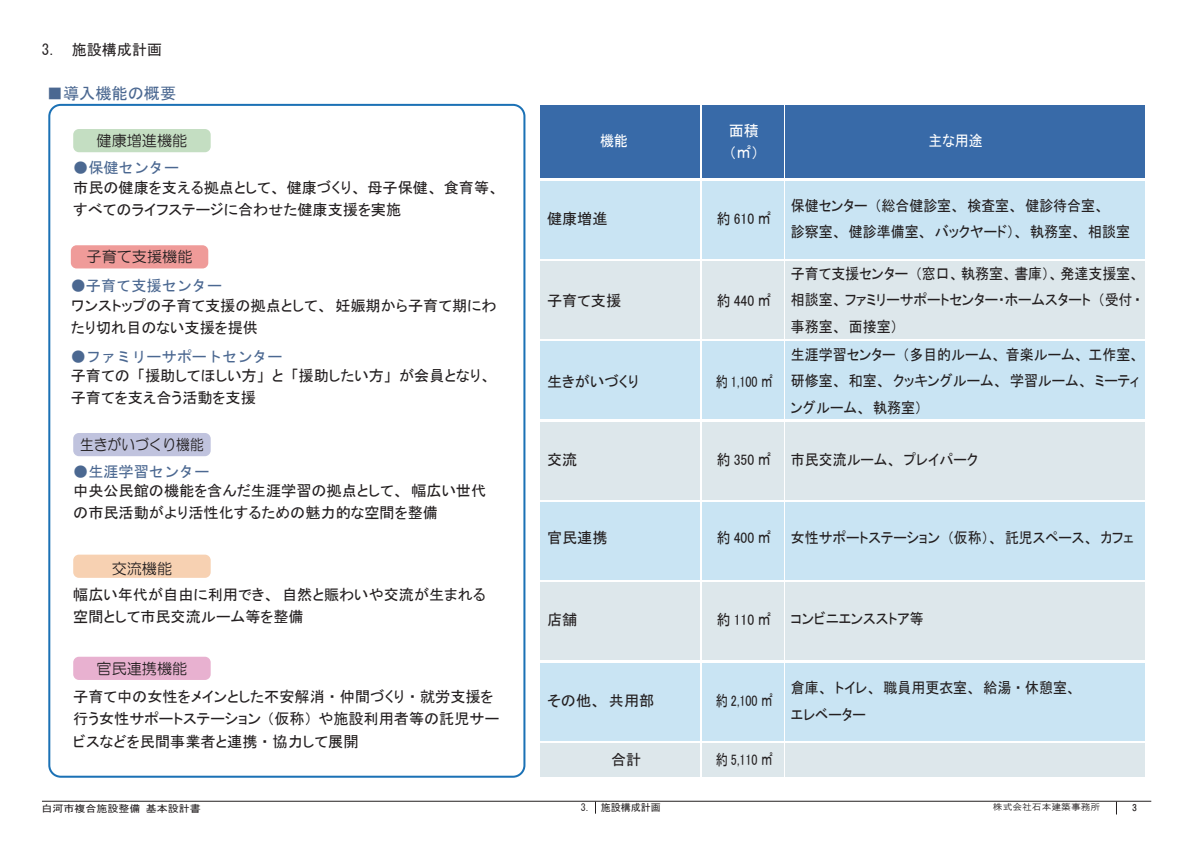
<style>
.page{position:relative;width:1191px;height:842px;background:#fff}
.page>*{position:absolute;margin:0;border:0;box-sizing:border-box;transform-origin:0 0}
.t1{font:16.1px "MS P Gothic";color:#4b6891}
.t2{font:15.1px/22.2px "MS P Gothic";color:#231f20}
.t3{font:15.1px/26.5px "MS P Gothic";color:#231f20;scale:.92 1}
.t4{font:15.1px "MS Gothic";color:#4b6891}
.t5{font:15.1px "MS P Gothic";color:#231f20;scale:.9 1}
.t6{font:15.1px "HG Maru Gothic MPRO";color:#231f20}
.t7{font:15.1px "MS P Gothic";color:#231f20;scale:.8 1}
.t8{font:15.1px "HG Maru Gothic MPRO";color:#231f20;scale:.91 1}
.t9{font:15.1px "MS P Gothic";color:#fff;scale:.92 1}
.t10{font:15.1px/22.2px "MS P Gothic";color:#fff}
.t11{font:15px "MS Gothic";color:#231f20}
.t12{font:10px "MS Gothic";color:#231f20}
.t13{font:9.9px "MS Gothic";color:#231f20;scale:1.11 1}
.t14{font:9px "HGP Gothic E";color:#231f20}
.t15{font:8.8px "HG Gothic M";color:#231f20;scale:1.11 1}
</style>
<div class="page">
<hr style="left:42px;top:801px;width:1109px;height:1px;background:#231f20">
<svg style="left:1116px;top:801px;width:1px;height:13px"></svg>
<svg style="left:595px;top:801px;width:1px;height:13px"></svg>
<div style="left:73px;top:129px;width:138px;height:23px;background:#c4dec2;border-radius:6px"></div>
<div style="left:71px;top:245px;width:137px;height:23px;background:#ef9b99;border-radius:6px"></div>
<div style="left:73px;top:433px;width:138px;height:23px;background:#c0c3de;border-radius:6px"></div>
<div style="left:73px;top:555px;width:138px;height:23px;background:#f7d1b2;border-radius:6px"></div>
<div style="left:73px;top:657px;width:138px;height:23px;background:#e8b1d0;border-radius:6px"></div>
<div style="left:48px;top:104px;width:477px;height:674px;border:2px solid #1b71b5;border-radius:11px"></div>
<div style="left:541px;top:105px;width:159px;height:72px;background:#386aa8"></div>
<div style="left:702px;top:105px;width:81px;height:72px;background:#386aa8"></div>
<div style="left:785px;top:105px;width:360px;height:72px;background:#386aa8"></div>
<div style="left:541px;top:181px;width:159px;height:77px;background:#c9e4f3"></div>
<div style="left:702px;top:181px;width:81px;height:77px;background:#c9e4f3"></div>
<div style="left:785px;top:181px;width:360px;height:77px;background:#c9e4f3"></div>
<div style="left:541px;top:262px;width:159px;height:77px;background:#dde7eb"></div>
<div style="left:702px;top:262px;width:81px;height:77px;background:#dde7eb"></div>
<div style="left:785px;top:262px;width:360px;height:77px;background:#dde7eb"></div>
<div style="left:541px;top:342px;width:159px;height:77px;background:#c9e4f3"></div>
<div style="left:702px;top:342px;width:81px;height:77px;background:#c9e4f3"></div>
<div style="left:785px;top:342px;width:360px;height:77px;background:#c9e4f3"></div>
<div style="left:541px;top:422px;width:159px;height:77px;background:#dde7eb"></div>
<div style="left:702px;top:422px;width:81px;height:77px;background:#dde7eb"></div>
<div style="left:785px;top:422px;width:360px;height:77px;background:#dde7eb"></div>
<div style="left:541px;top:502px;width:159px;height:77px;background:#c9e4f3"></div>
<div style="left:702px;top:502px;width:81px;height:77px;background:#c9e4f3"></div>
<div style="left:785px;top:502px;width:360px;height:77px;background:#c9e4f3"></div>
<div style="left:541px;top:583px;width:159px;height:77px;background:#dde7eb"></div>
<div style="left:702px;top:583px;width:81px;height:77px;background:#dde7eb"></div>
<div style="left:785px;top:583px;width:360px;height:77px;background:#dde7eb"></div>
<div style="left:541px;top:743px;width:159px;height:34px;background:#dde7eb"></div>
<div style="left:702px;top:743px;width:81px;height:34px;background:#dde7eb"></div>
<div style="left:785px;top:743px;width:360px;height:34px;background:#dde7eb"></div>
<div style="left:541px;top:663px;width:159px;height:77px;background:#c9e4f3"></div>
<div style="left:702px;top:663px;width:81px;height:77px;background:#c9e4f3"></div>
<div style="left:785px;top:663px;width:360px;height:77px;background:#c9e4f3"></div>
<p class="t11" style="left:42px;top:43px;width:122px">3.　施設構成計画</p>
<p class="t1" style="left:47px;top:86px;width:131px">■導入機能の概要</p>
<p class="t6" style="left:97px;top:133px;width:92px">健康増進機能</p>
<p class="t4" style="left:73px;top:160px;width:107px">●保健センター</p>
<p class="t2" style="left:73px;top:176px;width:427px">市民の健康を支える拠点として、健康づくり、母子保健、食育等、すべてのライフステージに合わせた健康支援を実施</p>
<p class="t6" style="left:87px;top:249px;width:107px">子育て支援機能</p>
<p class="t4" style="left:71px;top:278px;width:153px">●子育て支援センター</p>
<p class="t2" style="left:71px;top:295px;width:427px">ワンストップの子育て支援の拠点として、妊娠期から子育て期にわたり切れ目のない支援を提供</p>
<p class="t2" style="left:71px;top:365px;width:422px">子育ての「援助してほしい方」と「援助したい方」が会員となり、子育てを支え合う活動を支援</p>
<p class="t4" style="left:71px;top:349px;width:213px">●ファミリーサポートセンター</p>
<p class="t8" style="left:80px;top:437px;width:137px">生きがいづくり機能</p>
<p class="t4" style="left:73px;top:464px;width:138px">●生涯学習センター</p>
<p class="t2" style="left:73px;top:479px;width:414px">中央公民館の機能を含んだ生涯学習の拠点として、幅広い世代の市民活動がより活性化するための魅力的な空間を整備　</p>
<p class="t6" style="left:112px;top:561px;width:62px">交流機能</p>
<p class="t2" style="left:73px;top:584px;width:414px">幅広い年代が自由に利用でき、自然と賑わいや交流が生まれる空間として市民交流ルーム等を整備</p>
<p class="t6" style="left:97px;top:661px;width:92px">官民連携機能</p>
<p class="t2" style="left:73px;top:686px;width:427px">子育て中の女性をメインとした不安解消・仲間づくり・就労支援を行う女性サポートステーション（仮称）や施設利用者等の託児サービスなどを民間事業者と連携・協力して展開</p>
<p class="t9" style="left:600px;top:133px;width:32px">機能</p>
<p class="t10" style="left:728px;top:119px;width:32px">面積（㎡）</p>
<p class="t2" style="left:547px;top:208px;width:62px">健康増進</p>
<p class="t5" style="left:716px;top:211px;width:62px">約 610 ㎡</p>
<p class="t2" style="left:547px;top:289px;width:76px">子育て支援</p>
<p class="t5" style="left:716px;top:293px;width:62px">約 440 ㎡</p>
<p class="t2" style="left:547px;top:370px;width:94px">生きがいづくり</p>
<p class="t7" style="left:716px;top:374px;width:73px">約 1,100 ㎡</p>
<p class="t2" style="left:547px;top:448px;width:32px">交流</p>
<p class="t5" style="left:716px;top:452px;width:62px">約 350 ㎡</p>
<p class="t9" style="left:928px;top:133px;width:61px">主な用途</p>
<p class="t3" style="left:791px;top:192px;width:370px">保健センター（総合健診室、検査室、健診待合室、<br>診察室、健診準備室、バックヤード）、執務室、相談室</p>
<p class="t3" style="left:791px;top:260px;width:382px;text-align:justify">子育て支援センター（窓口、執務室、書庫）、発達支援室、相談室、ファミリーサポートセンター・ホームスタート（受付・事務室、面接室）</p>
<p class="t3" style="left:791px;top:341px;width:380px;text-align:justify">生涯学習センター（多目的ルーム、音楽ルーム、工作室、研修室、和室、クッキングルーム、学習ルーム、ミーティングルーム、執務室）</p>
<p class="t3" style="left:791px;top:446px;width:205px">市民交流ルーム、プレイパーク</p>
<p class="t2" style="left:547px;top:526px;width:62px">官民連携</p>
<p class="t5" style="left:716px;top:530px;width:62px">約 400 ㎡</p>
<p class="t3" style="left:791px;top:524px;width:374px">女性サポートステーション（仮称）、託児スペース、カフェ</p>
<p class="t2" style="left:547px;top:609px;width:32px">店舗</p>
<p class="t5" style="left:716px;top:612px;width:62px">約 110 ㎡</p>
<p class="t3" style="left:791px;top:606px;width:146px">コンビニエンスストア等</p>
<p class="t2" style="left:547px;top:689px;width:109px">その他、共用部</p>
<p class="t7" style="left:716px;top:693px;width:73px">約 2,100 ㎡</p>
<p class="t3" style="left:791px;top:674px;width:311px">倉庫、トイレ、職員用更衣室、給湯・休憩室、エレベーター</p>
<p class="t2" style="left:611px;top:749px;width:32px">合計</p>
<p class="t7" style="left:716px;top:752px;width:73px">約 5,110 ㎡</p>
<p class="t13" style="left:42px;top:803px;width:145px">白河市複合施設整備 基本設計書</p>
<p class="t12" style="left:581px;top:803px;width:81px">3.　施設構成計画</p>
<p class="t15" style="left:993px;top:802px;width:98px">株式会社石本建築事務所</p>
<p class="t14" style="left:1132px;top:803px;width:6px">3</p>
</div>
